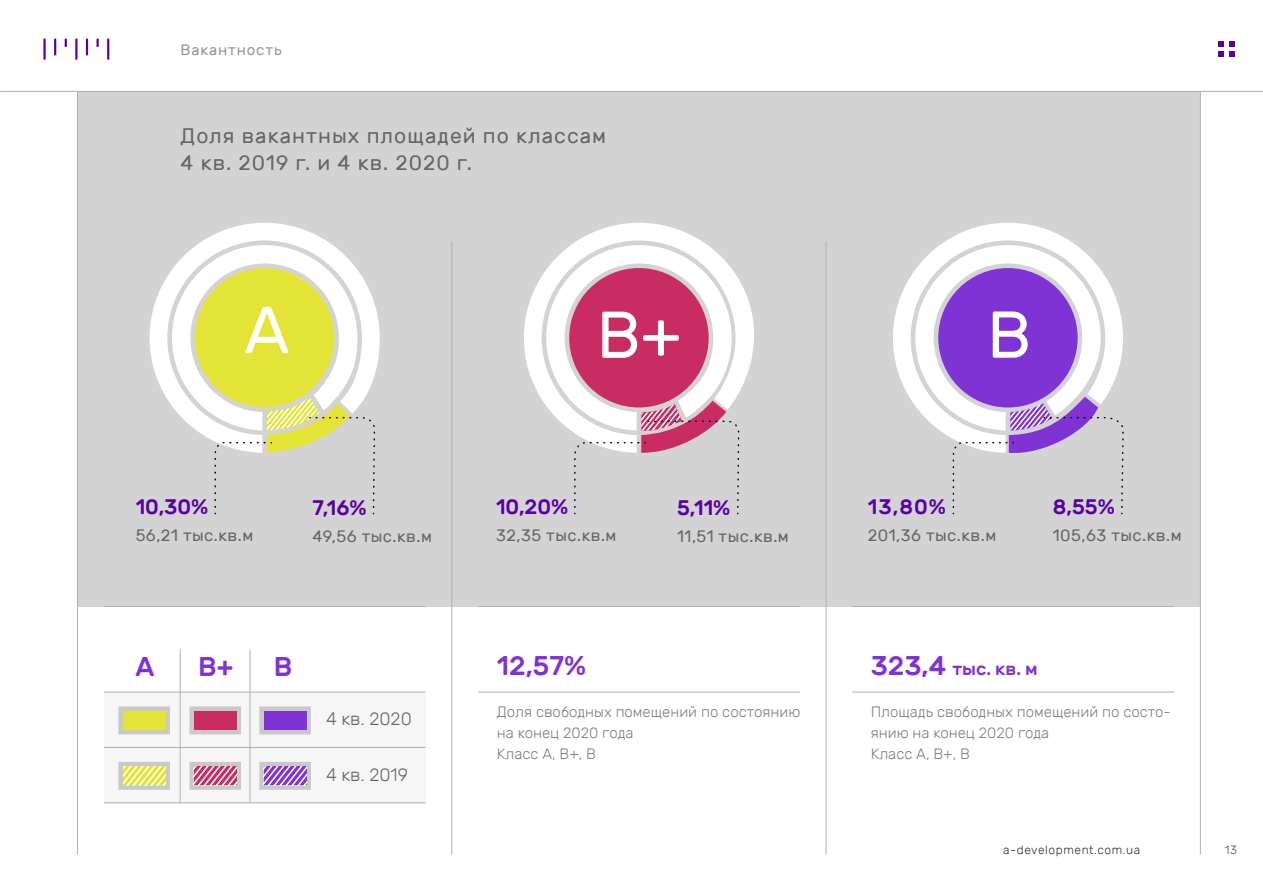
<style>
.page{position:relative;width:1263px;height:893px;background:#fff}
.page>*{position:absolute;margin:0;border:0;box-sizing:border-box;transform-origin:0 0}
.t1{font:66px "Rubik";color:#fff}
.t2{font:500 27px "Rubik";color:#8033d5}
.t3{font:21px/27px "Rubik";letter-spacing:.05em;color:#666}
.t4{font:500 21px "Rubik";color:#5800a0}
.t5{font:300 18px "Rubik";color:#666}
.t6{font:500 18px "Rubik";color:#8033d5}
.t7{font:16.5px "Rubik";letter-spacing:.03em;color:#666}
.t8{font:300 15px/21px "Rubik";color:#808080}
.t9{font:15px "Rubik";letter-spacing:.055em;color:#969696}
.t10{font:300 12px "Rubik";letter-spacing:.05em;color:#333}
.t11{font:300 12px "Rubik";color:#4d4d4d}
.s1{font-size:27px}
</style>
<div class="page">
<div style="left:77px;top:92px;width:1122px;height:515px;background:#d3d3d3"></div>
<div style="left:104px;top:747px;width:321px;height:56px;background:#f6f6f6"></div>
<div style="left:104px;top:692px;width:321px;height:55px;background:#f6f6f6"></div>
<svg style="left:150px;top:223px;width:230px;height:183px"></svg>
<svg style="left:172px;top:245px;width:204px;height:269px"></svg>
<svg style="left:524px;top:270px;width:230px;height:135px;fill:#fff"></svg>
<svg style="left:546px;top:222px;width:194px;height:292px"></svg>
<svg style="left:893px;top:223px;width:183px;height:182px"></svg>
<svg style="left:915px;top:245px;width:209px;height:269px"></svg>
<hr style="left:0;top:91px;width:1263px;height:1px;background:#b0b0b0">
<hr style="left:1200px;top:91px;width:1px;height:763px;background:#b0b0b0">
<svg style="left:1219px;top:41px;width:15px;height:5px"></svg>
<svg style="left:1219px;top:52px;width:15px;height:5px"></svg>
<svg style="left:107px;top:38px;width:2px;height:22px"></svg>
<svg style="left:97px;top:38px;width:2px;height:9px"></svg>
<svg style="left:86px;top:38px;width:2px;height:17px"></svg>
<svg style="left:75px;top:38px;width:2px;height:22px"></svg>
<svg style="left:54px;top:38px;width:2px;height:17px"></svg>
<svg style="left:43px;top:38px;width:3px;height:22px"></svg>
<svg style="left:65px;top:38px;width:2px;height:9px"></svg>
<hr style="left:77px;top:91px;width:1px;height:763px;background:#b0b0b0">
<hr style="left:826px;top:241px;width:1px;height:613px;background:#b0b0b0">
<hr style="left:852px;top:606px;width:322px;height:1px;background:#b0b0b0">
<hr style="left:478px;top:606px;width:322px;height:1px;background:#b0b0b0">
<hr style="left:104px;top:606px;width:321px;height:1px;background:#b0b0b0">
<hr style="left:104px;top:692px;width:321px;height:1px;background:#b0b0b0">
<hr style="left:451px;top:241px;width:1px;height:613px;background:#b0b0b0">
<hr style="left:250px;top:649px;width:1px;height:154px;background:#b0b0b0">
<hr style="left:852px;top:692px;width:322px;height:1px;background:#b0b0b0">
<hr style="left:478px;top:692px;width:322px;height:1px;background:#b0b0b0">
<hr style="left:104px;top:747px;width:321px;height:1px;background:#b0b0b0">
<hr style="left:104px;top:802px;width:321px;height:1px;background:#b0b0b0">
<svg style="left:189px;top:706px;width:52px;height:28px"></svg>
<div style="left:194px;top:711px;width:42px;height:19px;background:#c82c62"></div>
<svg style="left:259px;top:706px;width:52px;height:28px"></svg>
<div style="left:264px;top:711px;width:42px;height:19px;background:#8033d5"></div>
<hr style="left:180px;top:649px;width:1px;height:154px;background:#b0b0b0">
<svg style="left:118px;top:706px;width:52px;height:28px"></svg>
<div style="left:123px;top:711px;width:42px;height:19px;background:#e4e437"></div>
<svg style="left:189px;top:762px;width:52px;height:28px"></svg>
<svg style="left:259px;top:762px;width:52px;height:28px"></svg>
<svg style="left:118px;top:762px;width:52px;height:28px"></svg>
<svg style="left:123px;top:766px;width:43px;height:19px"></svg>
<svg style="left:194px;top:766px;width:42px;height:19px"></svg>
<svg style="left:264px;top:766px;width:42px;height:19px"></svg>
<p class="t9" style="left:181px;top:42px;width:103px">Вакантность</p>
<h3 class="t3" style="left:181px;top:123px;width:427px">Доля вакантных площадей по классам<br>4 кв. 2019 г. и 4 кв. 2020 г.</h3>
<h1 class="t1" style="left:244px;top:294px;width:46px">А</h1>
<h1 class="t1" style="left:597px;top:298px;width:86px">В+</h1>
<h3 class="t4" style="left:136px;top:495px;width:74px">10,30%</h3>
<p class="t7" style="left:136px;top:526px;width:119px">56,21 тыс.кв.м</p>
<h3 class="t4" style="left:312px;top:496px;width:56px">7,16%</h3>
<p class="t7" style="left:312px;top:527px;width:121px">49,56 тыс.кв.м</p>
<h2 class="t2" style="left:136px;top:651px;width:20px">А</h2>
<h2 class="t2" style="left:198px;top:651px;width:37px">В+</h2>
<h2 class="t2" style="left:274px;top:651px;width:20px">В</h2>
<p class="t5" style="left:326px;top:709px;width:87px">4 кв. 2020</p>
<p class="t5" style="left:326px;top:764px;width:83px">4 кв. 2019</p>
<h3 class="t4" style="left:496px;top:495px;width:74px">10,20%</h3>
<p class="t7" style="left:496px;top:526px;width:122px">32,35 тыс.кв.м</p>
<h3 class="t4" style="left:677px;top:496px;width:55px">5,11%</h3>
<p class="t7" style="left:677px;top:527px;width:113px">11,51 тыс.кв.м</p>
<h2 class="t2" style="left:497px;top:651px;width:91px">12,57%</h2>
<p class="t8" style="left:497px;top:701px;width:305px">Доля свободных помещений по состоянию на конец 2020 года<br>Класс А, В+, В</p>
<h1 class="t1" style="left:987px;top:298px;width:46px">В</h1>
<h3 class="t4" style="left:868px;top:495px;width:80px">13,80%</h3>
<p class="t7" style="left:868px;top:526px;width:130px">201,36 тыс.кв.м</p>
<h3 class="t4" style="left:1053px;top:495px;width:63px">8,55%</h3>
<p class="t7" style="left:1053px;top:526px;width:130px">105,63 тыс.кв.м</p>
<p class="t6" style="left:871px;top:659px;width:168px"><span class="s1">323,4</span> тыс. кв. м</p>
<p class="t8" style="left:871px;top:701px;width:302px">Площадь свободных помещений по состо&shy;янию на конец 2020 года<br>Класс А, В+, В</p>
<p class="t10" style="left:1003px;top:844px;width:139px">a-development.com.ua</p>
<p class="t11" style="left:1225px;top:844px;width:14px">13</p>
</div>
